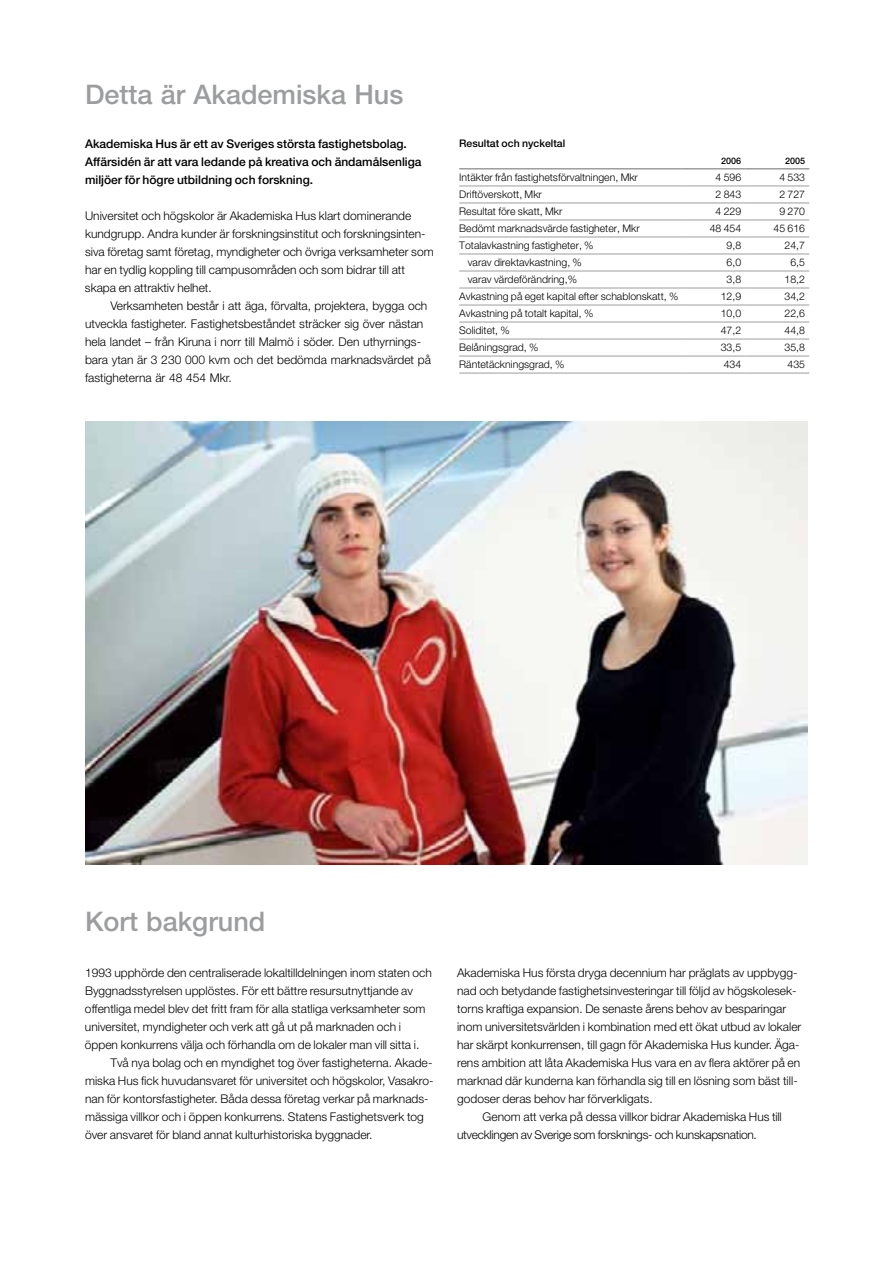
<style>
.page{position:relative;width:893px;height:1263px;background:#fff}
.page>*{position:absolute;margin:0;border:0;box-sizing:border-box;transform-origin:0 0}
.t1{font:500 27px "Helvetica Neue LT Std";color:#9c9d9f}
.t2{font:300 12px/18px "Helvetica Neue LT Std";color:#000}
.t3{font:500 12px/18px "Helvetica Neue LT Std";color:#000}
.t4{font:300 12px "Helvetica Neue LT Std";letter-spacing:-.02em;color:#000}
.t5{font:300 10.5px "Helvetica Neue LT Std";color:#000}
.t6{font:500 10.5px "Helvetica Neue LT Std";color:#000}
.t7{font:500 9px "Helvetica Neue LT Std";color:#000}
</style>
<div class="page">
<hr style="left:459px;top:168px;width:223px;height:2px;background:#9c9d9f">
<hr style="left:682px;top:168px;width:63px;height:2px;background:#9c9d9f">
<hr style="left:745px;top:168px;width:64px;height:2px;background:#9c9d9f">
<hr style="left:459px;top:186px;width:223px;height:1px;background:#9c9d9f">
<hr style="left:682px;top:186px;width:63px;height:1px;background:#9c9d9f">
<hr style="left:745px;top:186px;width:64px;height:1px;background:#9c9d9f">
<hr style="left:459px;top:203px;width:223px;height:1px;background:#9c9d9f">
<hr style="left:682px;top:203px;width:63px;height:1px;background:#9c9d9f">
<hr style="left:745px;top:203px;width:64px;height:1px;background:#9c9d9f">
<hr style="left:459px;top:220px;width:223px;height:1px;background:#9c9d9f">
<hr style="left:682px;top:220px;width:63px;height:1px;background:#9c9d9f">
<hr style="left:745px;top:220px;width:64px;height:1px;background:#9c9d9f">
<hr style="left:459px;top:237px;width:223px;height:1px;background:#9c9d9f">
<hr style="left:682px;top:237px;width:63px;height:1px;background:#9c9d9f">
<hr style="left:745px;top:237px;width:64px;height:1px;background:#9c9d9f">
<hr style="left:459px;top:254px;width:223px;height:1px;background:#9c9d9f">
<hr style="left:682px;top:254px;width:63px;height:1px;background:#9c9d9f">
<hr style="left:745px;top:254px;width:64px;height:1px;background:#9c9d9f">
<hr style="left:459px;top:271px;width:223px;height:1px;background:#9c9d9f">
<hr style="left:682px;top:271px;width:63px;height:1px;background:#9c9d9f">
<hr style="left:745px;top:271px;width:64px;height:1px;background:#9c9d9f">
<hr style="left:459px;top:288px;width:223px;height:1px;background:#9c9d9f">
<hr style="left:682px;top:288px;width:63px;height:1px;background:#9c9d9f">
<hr style="left:745px;top:288px;width:64px;height:1px;background:#9c9d9f">
<hr style="left:459px;top:305px;width:223px;height:1px;background:#9c9d9f">
<hr style="left:682px;top:305px;width:63px;height:1px;background:#9c9d9f">
<hr style="left:745px;top:305px;width:64px;height:1px;background:#9c9d9f">
<hr style="left:459px;top:322px;width:223px;height:1px;background:#9c9d9f">
<hr style="left:682px;top:322px;width:63px;height:1px;background:#9c9d9f">
<hr style="left:745px;top:322px;width:64px;height:1px;background:#9c9d9f">
<hr style="left:459px;top:339px;width:223px;height:1px;background:#9c9d9f">
<hr style="left:682px;top:339px;width:63px;height:1px;background:#9c9d9f">
<hr style="left:745px;top:339px;width:64px;height:1px;background:#9c9d9f">
<hr style="left:459px;top:356px;width:223px;height:1px;background:#9c9d9f">
<hr style="left:682px;top:356px;width:63px;height:1px;background:#9c9d9f">
<hr style="left:745px;top:356px;width:64px;height:1px;background:#9c9d9f">
<hr style="left:459px;top:373px;width:223px;height:1px;background:#9c9d9f">
<hr style="left:682px;top:373px;width:63px;height:1px;background:#9c9d9f">
<hr style="left:745px;top:373px;width:64px;height:1px;background:#9c9d9f">
<img style="left:85px;top:422px;width:723px;height:442px">
<h1 class="t1" style="left:85px;top:79px;width:320px">Detta är Akademiska Hus</h1>
<p class="t3" style="left:85px;top:134px;width:338px">Akademiska Hus är ett av Sveriges största fastighetsbolag.<br>Affärs-idén är att vara ledande på kreativa och ändamålsenliga miljöer för högre utbildning och forskning.</p>
<p class="t2" style="left:85px;top:206px;width:350px">Universitet och högskolor är Akademiska Hus klart dominerande kundgrupp. Andra kunder är forskningsinstitut och forskningsinten&shy;siva företag samt företag, myndigheter och övriga verksamheter som har en tydlig koppling till campusområden och som bidrar till att skapa en attraktiv helhet.</p>
<p class="t2" style="left:85px;top:296px;width:347px;text-indent:26px">Verksamheten består i att äga, förvalta, projektera, bygga och utveckla fastigheter. Fastighetsbeståndet sträcker sig över nästan hela landet – från Kiruna i norr till Malmö i söder. Den uthyrnings&shy;bara ytan är 3 230 000 kvm och det bedömda marknadsvärdet på fastigheterna är 48 454 Mkr.</p>
<p class="t6" style="left:459px;top:137px;width:108px">Resultat och nyckeltal</p>
<p class="t7" style="left:721px;top:155px;width:22px">2006</p>
<p class="t7" style="left:785px;top:155px;width:22px">2005</p>
<p class="t5" style="left:459px;top:171px;width:180px">Intäkter från fastighetsförvaltningen, Mkr</p>
<p class="t5" style="left:715px;top:171px;width:27px">4 596</p>
<p class="t5" style="left:779px;top:171px;width:27px">4 533</p>
<p class="t5" style="left:459px;top:188px;width:84px">Driftöverskott, Mkr</p>
<p class="t5" style="left:715px;top:188px;width:27px">2 843</p>
<p class="t5" style="left:779px;top:188px;width:27px">2 727</p>
<p class="t5" style="left:459px;top:205px;width:105px">Resultat före skatt, Mkr</p>
<p class="t5" style="left:715px;top:205px;width:27px">4 229</p>
<p class="t5" style="left:779px;top:205px;width:27px">9 270</p>
<p class="t5" style="left:459px;top:222px;width:182px">Bedömt marknadsvärde fastigheter, Mkr</p>
<p class="t5" style="left:710px;top:222px;width:33px">48 454</p>
<p class="t5" style="left:773px;top:222px;width:33px">45 616</p>
<p class="t5" style="left:459px;top:239px;width:136px">Totalavkastning fastigheter, %</p>
<p class="t5" style="left:727px;top:239px;width:16px">9,8</p>
<p class="t5" style="left:785px;top:239px;width:22px">24,7</p>
<p class="t5" style="left:468px;top:256px;width:116px">varav direktavkastning, %</p>
<p class="t5" style="left:727px;top:256px;width:16px">6,0</p>
<p class="t5" style="left:790px;top:256px;width:16px">6,5</p>
<p class="t5" style="left:468px;top:273px;width:111px">varav värdeförändring,%</p>
<p class="t5" style="left:727px;top:273px;width:16px">3,8</p>
<p class="t5" style="left:785px;top:273px;width:22px">18,2</p>
<p class="t5" style="left:459px;top:290px;width:221px">Avkastning på eget kapital efter schablonskatt, %</p>
<p class="t5" style="left:721px;top:290px;width:22px">12,9</p>
<p class="t5" style="left:785px;top:290px;width:22px">34,2</p>
<p class="t5" style="left:459px;top:307px;width:136px">Avkastning på totalt kapital, %</p>
<p class="t5" style="left:721px;top:307px;width:22px">10,0</p>
<p class="t5" style="left:785px;top:307px;width:22px">22,6</p>
<p class="t5" style="left:459px;top:324px;width:52px">Soliditet, %</p>
<p class="t5" style="left:721px;top:324px;width:22px">47,2</p>
<p class="t5" style="left:785px;top:324px;width:22px">44,8</p>
<p class="t5" style="left:459px;top:341px;width:81px">Belåningsgrad, %</p>
<p class="t5" style="left:721px;top:341px;width:22px">33,5</p>
<p class="t5" style="left:785px;top:341px;width:22px">35,8</p>
<p class="t5" style="left:459px;top:358px;width:107px">Räntetäckningsgrad, %</p>
<p class="t5" style="left:724px;top:358px;width:19px">434</p>
<p class="t5" style="left:787px;top:358px;width:19px">435</p>
<h1 class="t1" style="left:85px;top:905px;width:182px">Kort bakgrund</h1>
<p class="t2" style="left:85px;top:963px;width:348px">1993 upphörde den centraliserade lokaltilldelningen inom staten och Byggnadsstyrelsen upplöstes. För ett bättre resursutnyttjande av offentliga medel blev det fritt fram för alla statliga verksamheter som universitet, myndigheter och verk att gå ut på marknaden och i öppen konkurrens välja och förhandla om de lokaler man vill sitta i.</p>
<p class="t2" style="left:85px;top:1053px;width:350px;text-indent:25px">Två nya bolag och en myndighet tog över fastigheterna. Akade&shy;miska Hus fick huvudansvaret för universitet och högskolor, Vasakro&shy;nan för kontorsfastigheter. Båda dessa företag verkar på marknads&shy;mässiga villkor och i öppen konkurrens. Statens Fastighetsverk tog över ansvaret för bland annat kulturhistoriska byggnader.</p>
<p class="t2" style="left:457px;top:963px;width:342px">Akademiska Hus första dryga decennium har präglats av uppbygg-</p>
<p class="t2" style="left:457px;top:981px;width:341px">nad och betydande fastighetsinvesteringar till följd av högskolesek-</p>
<p class="t2" style="left:457px;top:999px;width:331px">torns kraftiga expansion. De senaste årens behov av besparingar</p>
<p class="t2" style="left:457px;top:1017px;width:346px">inom universitetsvärlden i kombination med ett ökat utbud av lokaler</p>
<p class="t2" style="left:457px;top:1035px;width:344px">har skärpt konkurrensen, till gagn för Akademiska Hus kunder. Äga-</p>
<p class="t2" style="left:457px;top:1053px;width:345px">rens ambition att låta Akademiska Hus vara en av flera aktörer på en</p>
<p class="t2" style="left:457px;top:1071px;width:342px">marknad där kunderna kan förhandla sig till en lösning som bäst till-</p>
<p class="t2" style="left:457px;top:1089px;width:197px">godoser deras behov har förverkligats.</p>
<p class="t2" style="left:483px;top:1107px;width:301px">Genom att verka på dessa villkor bidrar Akademiska Hus till</p>
<p class="t4" style="left:457px;top:1127px;width:301px">utvecklingen av Sverige som forsknings- och kunskapsnation.</p>
</div>
